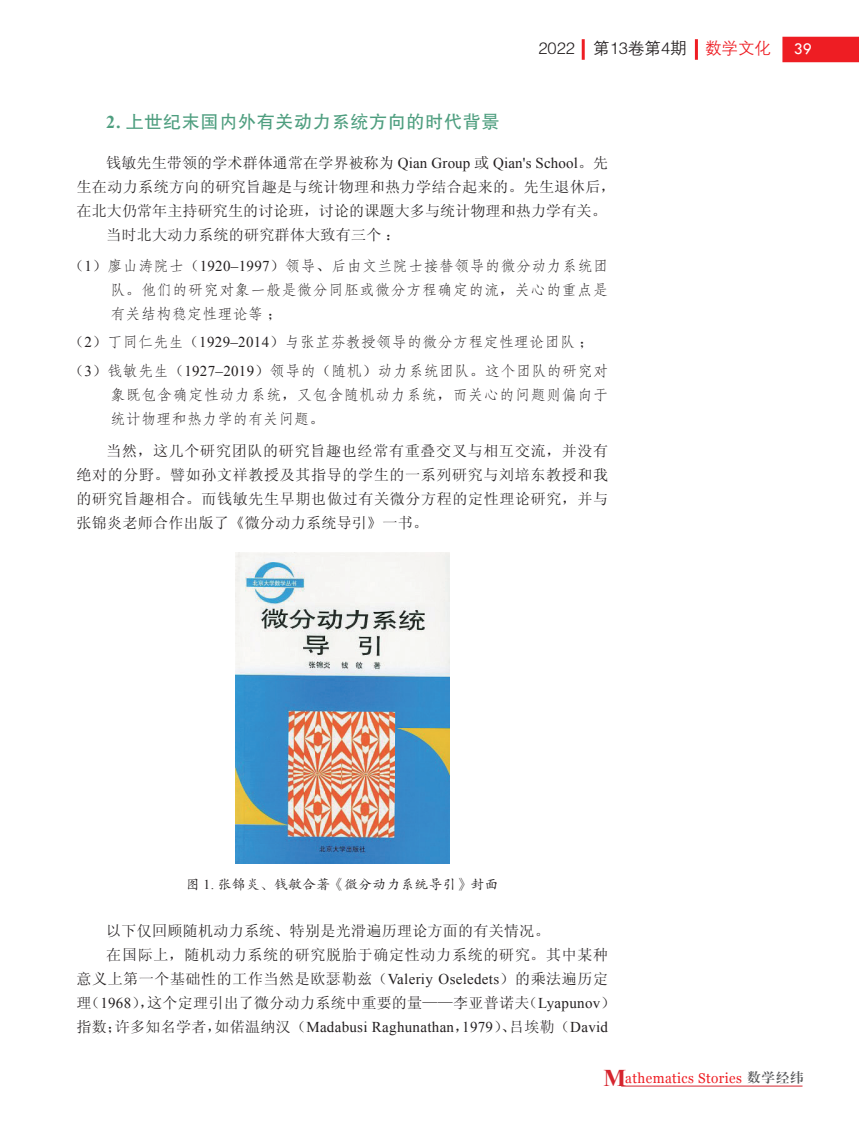
<style>
.page{position:relative;width:859px;height:1123px;background:#fff}
.page>*{position:absolute;margin:0;border:0;box-sizing:border-box;transform-origin:0 0}
.t1{font:18px "FZHTK GBK1 0";letter-spacing:.04em;color:#4e9e7f}
.t2{font:16.5px "FZZDXK GBK1 0";color:#231f20}
.t3{font:16.5px "Tw Cen";color:#fff}
.t4{font:15px/24px "Sim Sun";letter-spacing:.02em;color:#231f20;text-align:justify}
.t5{font:15px/24px "FZFSK GBK1 0";letter-spacing:.025em;color:#231f20}
.t6{font:15px "Times New Roman";letter-spacing:.02em;color:#231f20}
.t7{font:15px "Sim Sun";letter-spacing:.04em;color:#231f20}
.t8{font:15px "Sim Sun";letter-spacing:.05em;color:#231f20}
.t9{font:14.1px "Georgia";letter-spacing:.03em;color:#ee1d23;scale:.95 1}
.t10{font:13.5px "FZKTK GBK1 0";letter-spacing:.04em;color:#231f20}
.s1{color:#ee1d23}
.s2{font-family:"Times New Roman";font-weight:700}
.s3{font-family:"Times New Roman"}
.s4{font-family:"Sim Sun"}
.s5{font-family:"Times New Roman";font-weight:700;font-size:24px;color:#d5252e}
.s6{font-family:"FZXBSK GBK1 0";font-size:13.05px;color:#57585a}
</style>
<div class="page">
<hr style="left:621px;top:1085px;width:181px;height:1px;background:#d5252e">
<div style="left:782px;top:37px;width:77px;height:25px;background:#ee1d23"></div>
<hr style="left:695px;top:39px;width:3px;height:21px;background:#ee1d23">
<hr style="left:582px;top:39px;width:3px;height:21px;background:#ee1d23">
<img style="left:235px;top:552px;width:214px;height:311px">
<p class="t2" style="left:538px;top:40px;width:234px">2022 第13卷第4期 <span class="s1">数学文化</span></p>
<p class="t3" style="left:794px;top:39px;width:20px">39</p>
<p class="t1" style="left:106px;top:112px;width:395px"><span class="s2">2.</span> 上世纪末国内外有关动力系统方向的时代背景</p>
<p class="t4" style="left:106px;top:151px;width:503px">钱敏先生带领的学术群体通常在学界被称为 <span class="s3">Qian Group</span> 或 <span class="s3">Qian's School</span>。先</p>
<p class="t4" style="left:77px;top:175px;width:541px">生在动力系统方向的研究旨趣是与统计物理和热力学结合起来的。先生退休后，</p>
<p class="t4" style="left:77px;top:199px;width:532px">在北大仍常年主持研究生的讨论班，讨论的课题大多与统计物理和热力学有关。</p>
<p class="t4" style="left:106px;top:223px;width:296px">当时北大动力系统的研究群体大致有三个：</p>
<p class="t5" style="left:111px;top:254px;width:499px;text-align:justify;text-indent:-42px"><span class="s4">（</span><span class="s3">1</span><span class="s4">）</span>廖山涛院士<span class="s4">（</span><span class="s3">1920–1997</span><span class="s4">）</span>领导<span class="s4">、</span>后由文兰院士接替领导的微分动力系统团队<span class="s4">。</span>他们的研究对象一般是微分同胚或微分方程确定的流<span class="s4">，</span>关心的重点是有关结构稳定性理论等<span class="s4">；</span></p>
<p class="t5" style="left:69px;top:328px;width:540px;line-height:28.2px"><span class="s4">（</span><span class="s3">2</span><span class="s4">）</span>丁同仁先生<span class="s4">（</span><span class="s3">1929–2014</span><span class="s4">）</span>与张芷芬教授领导的微分方程定性理论团队<span class="s4">；（</span><span class="s3">3</span><span class="s4">）</span>钱敏先生<span class="s4">（</span><span class="s3">1927–2019</span><span class="s4">）</span>领导的<span class="s4">（</span>随机<span class="s4">）</span>动力系统团队<span class="s4">。</span>这个团队的研究对</p>
<p class="t5" style="left:111px;top:383px;width:499px">象既包含确定性动力系统<span class="s4">，</span>又包含随机动力系统<span class="s4">，</span>而关心的问题则偏向于统计物理和热力学的有关问题<span class="s4">。</span></p>
<p class="t4" style="left:77px;top:439px;width:533px;text-indent:30px">当然，这几个研究团队的研究旨趣也经常有重叠交叉与相互交流，并没有绝对的分野。譬如孙文祥教授及其指导的学生的一系列研究与刘培东教授和我的研究旨趣相合。而钱敏先生早期也做过有关微分方程的定性理论研究，并与张锦炎老师合作出版了《微分动力系统导引》一书。</p>
<p class="t10" style="left:186px;top:877px;width:314px">图 <span class="s3">1.</span> 张锦炎、钱敏合著《微分动力系统导引》封面</p>
<p class="t4" style="left:106px;top:919px;width:445px">以下仅回顾随机动力系统、特别是光滑遍历理论方面的有关情况。</p>
<p class="t8" style="left:106px;top:947px;width:503px">在国际上，随机动力系统的研究脱胎于确定性动力系统的研究。其中某种</p>
<p class="t7" style="left:77px;top:971px;width:533px">意义上第一个基础性的工作当然是欧瑟勒兹（<span class="s3">Valeriy Oseledets</span>）的乘法遍历定</p>
<p class="t4" style="left:77px;top:991px;width:541px">理（<span class="s3">1968</span>），这个定理引出了微分动力系统中重要的量——李亚普诺夫（<span class="s3">Lyapunov</span>）</p>
<p class="t6" style="left:77px;top:1017px;width:533px"><span class="s4">指数；许多知名学者，如偌温纳汉（</span>Madabusi Raghunathan<span class="s4">，</span>1979<span class="s4">）、吕埃勒（</span>David</p>
<p class="t9" style="left:603px;top:1067px;width:212px"><span class="s5">M</span>athematics Stories <span class="s6">数学经纬</span></p>
</div>
